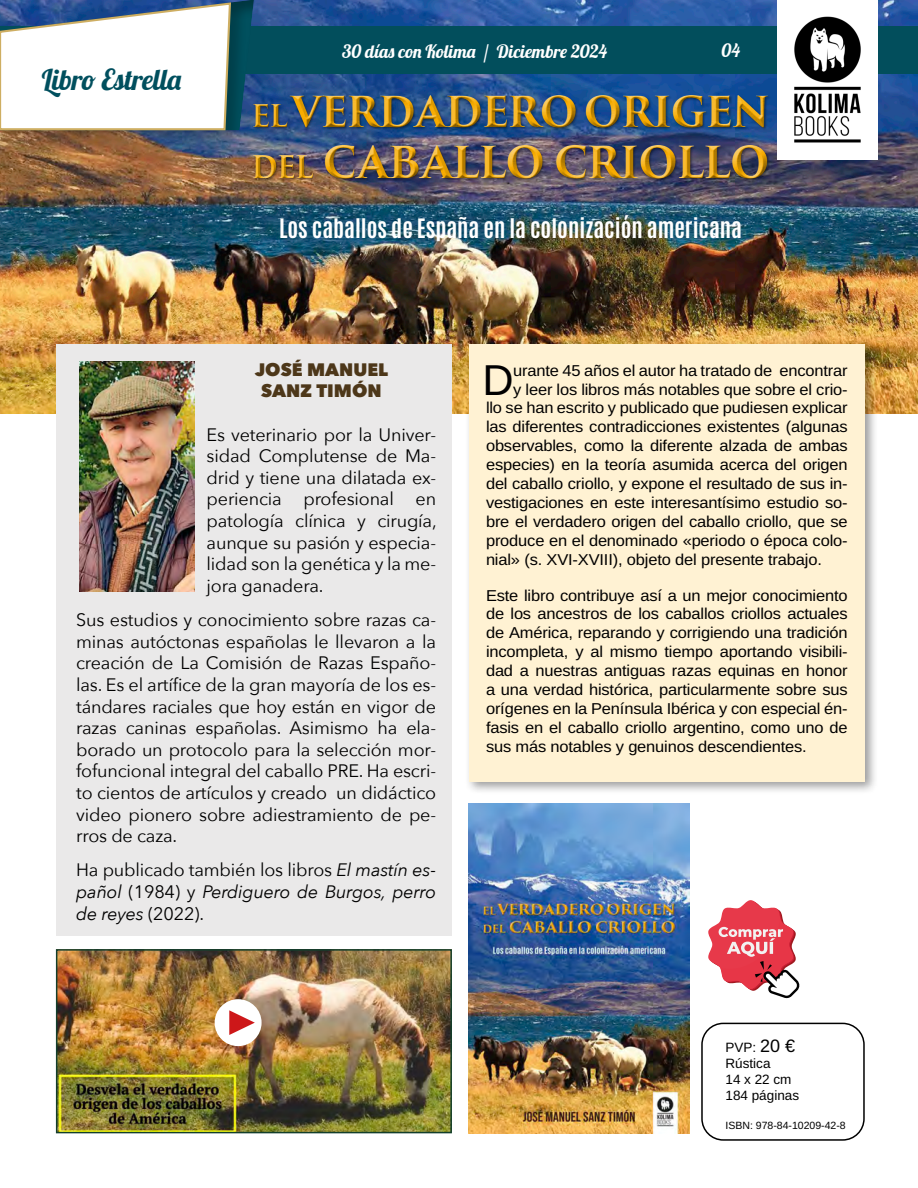
<style>
.page{position:relative;width:918px;height:1188px;background:#fff}
.page>*{position:absolute;margin:0;border:0;box-sizing:border-box;transform-origin:0 0}
.t1{font:700 49.8px "Trajan Pro 3";letter-spacing:-.04em;color:#f8ac00;scale:.93 1}
.t2{font:700 48.15px "Trajan Pro 3";letter-spacing:-.04em;color:#f8ac00;scale:.93 1}
.t3{font:43.2px "Arimo";color:#000}
.t4{font:28.5px "Lobster";letter-spacing:-.01em;color:#004f5e}
.t5{font:22.8px "Antonio";color:#fff}
.t6{font:18px/21.6px "Avenir Next";letter-spacing:-.01em;color:#000;text-align:justify}
.t7{font:italic 18px/21.6px "Avenir Next";letter-spacing:-.01em;color:#000;text-align:justify}
.t8{font:18px "Lobster";color:#fff}
.t9{font:800 18px/21.6px "Avenir Next";color:#4d3719;text-align:center}
.t10{font:15.75px/18.9px "Arimo";letter-spacing:-.01em;color:#000;text-align:justify;scale:1.04 1}
.t11{font:13.5px/16.2px "Arimo";color:#000}
.t12{font:10.5px "Arimo";color:#000}
.s1{font-size:30.45px}
.s2{font-style:normal}
.s3{font-size:18px}
</style>
<div class="page">
<img style="left:0;top:0;width:918px;height:414px">
<div style="left:701px;top:1023px;width:164px;height:118px;border:2px solid #000;border-radius:21px"></div>
<div style="left:0;top:26px;width:918px;height:48px;background:#024e5c"></div>
<div style="left:0;top:1px;width:247px;height:143px;background:#000;opacity:.2"></div>
<svg style="left:0;top:0;width:254px;height:131px"></svg>
<img style="left:778px;top:0;width:99px;height:160px">
<svg style="left:708px;top:900px;width:92px;height:99px"></svg>
<div style="left:464px;top:340px;width:414px;height:455px;background:#000;opacity:.4"></div>
<div style="left:469px;top:344px;width:396px;height:438px;background:#fff2d3"></div>
<img style="left:59px;top:952px;width:390px;height:178px">
<div style="left:56px;top:949px;width:396px;height:184px;border:2px solid #133f2c"></div>
<div style="left:215px;top:999px;width:47px;height:47px;background:#fff;border-radius:50%"></div>
<svg style="left:229px;top:1010px;width:26px;height:25px"></svg>
<div style="left:56px;top:344px;width:396px;height:592px;background:#eae9e9"></div>
<img style="left:79px;top:361px;width:115px;height:230px">
<div style="left:247px;top:90px;width:527px;height:91px;background:#fff;opacity:.75"></div>
<div style="left:247px;top:93px;width:527px;height:91px;background:#000;opacity:.75"></div>
<img style="left:468px;top:804px;width:221px;height:330px">
<h3 class="t4" style="left:42px;top:61px;width:141px">Libro Estrella</h3>
<p class="t8" style="left:342px;top:40px;width:266px">30 días con Kolima / Diciembre 2024</p>
<p class="t8" style="left:721px;top:39px;width:20px">04</p>
<h2 class="t2" style="left:251px;top:74px;width:559px"><span class="s1">EL</span> verdadero origen</h2>
<h1 class="t1" style="left:251px;top:123px;width:559px"><span class="s1">DEL</span> caballo criollo</h1>
<h3 class="t5" style="left:279px;top:212px;width:464px">Los caballos de España en la colonización americana</h3>
<p class="t9" style="left:255px;top:358px;width:135px">JOSÉ MANUEL<br>SANZ TIMÓN</p>
<p class="t6" style="left:207px;top:423px;width:232px">Es veterinario por la Univer&shy;sidad Complutense de Ma&shy;drid y tiene una dilatada ex&shy;periencia profesional en patología clínica y cirugía, aunque su pasión y especia&shy;lidad son la genética y la me&shy;jora ganadera.</p>
<p class="t6" style="left:76px;top:608px;width:362px">Sus estudios y conocimiento sobre razas ca&shy;minas autóctonas españolas le llevaron a la creación de La Comisión de Razas Españo&shy;las. Es el artífice de la gran mayoría de los es&shy;tándares raciales que hoy están en vigor de razas caninas españolas. Asimismo ha ela&shy;borado un protocolo para la selección mor&shy;fofuncional integral del caballo PRE. Ha escri&shy;to cientos de artículos y creado un didáctico video pionero sobre adiestramiento de pe&shy;rros de caza.</p>
<p class="t7" style="left:76px;top:859px;width:362px"><span class="s2">Ha publicado también los libros</span> El mastín es&shy;pañol <span class="s2">(1984) y</span> Perdiguero de Burgos, perro de reyes <span class="s2">(2022).</span></p>
<h3 class="t3" style="left:482px;top:350px;width:33px">D</h3>
<p class="t10" style="left:513px;top:361px;width:323px">urante 45 años el autor ha tratado de encontrar</p>
<p class="t10" style="left:513px;top:380px;width:323px">y leer los libros más notables que sobre el crio-</p>
<p class="t10" style="left:486px;top:399px;width:349px">llo se han escrito y publicado que pudiesen explicar</p>
<p class="t10" style="left:486px;top:418px;width:349px">las diferentes contradicciones existentes (algunas</p>
<p class="t10" style="left:486px;top:437px;width:349px">observables, como la diferente alzada de ambas</p>
<p class="t10" style="left:486px;top:456px;width:349px">especies) en la teoría asumida acerca del origen</p>
<p class="t10" style="left:486px;top:474px;width:349px">del caballo criollo, y expone el resultado de sus in-</p>
<p class="t10" style="left:486px;top:493px;width:349px">vestigaciones en este interesantísimo estudio so-</p>
<p class="t10" style="left:486px;top:512px;width:349px">bre el verdadero origen del caballo criollo, que se</p>
<p class="t10" style="left:486px;top:531px;width:349px">produce en el denominado «periodo o época colo-</p>
<p class="t10" style="left:486px;top:550px;width:324px">nial» (s. XVI-XVIII), objeto del presente trabajo.</p>
<p class="t10" style="left:486px;top:586px;width:349px">Este libro contribuye así a un mejor conocimiento de los ancestros de los caballos criollos actuales de América, reparando y corrigiendo una tradición incompleta, y al mismo tiempo aportando visibili&shy;dad a nuestras antiguas razas equinas en honor a una verdad histórica, particularmente sobre sus orígenes en la Península Ibérica y con especial én&shy;fasis en el caballo criollo argentino, como uno de sus más notables y genuinos descendientes.</p>
<p class="t11" style="left:726px;top:1039px;width:75px">PVP: <span class="s3">20 €<br></span>Rústica<br>14 x 22 cm<br>184 páginas</p>
<p class="t12" style="left:726px;top:1118px;width:122px">ISBN: 978-84-10209-42-8</p>
</div>
